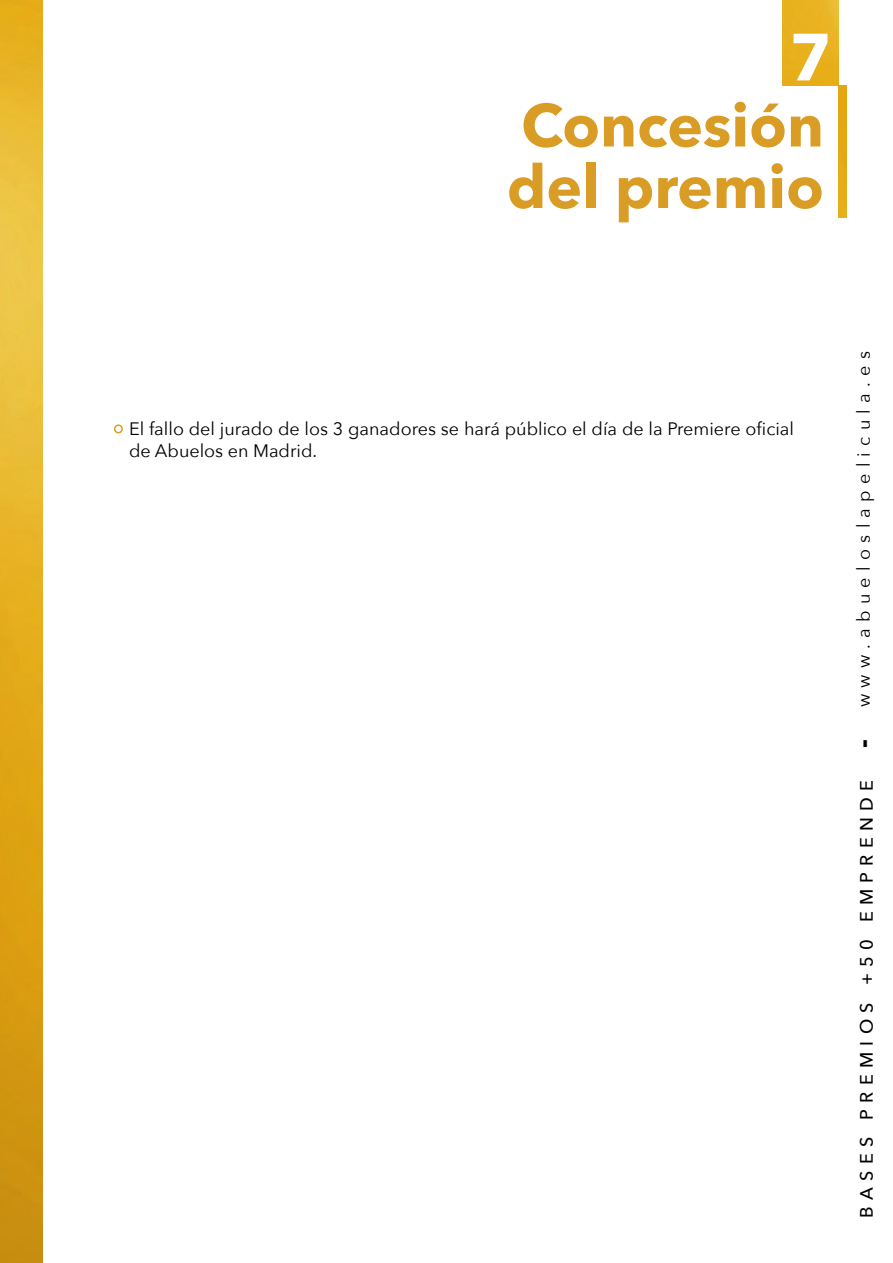
<style>
.page{position:relative;width:893px;height:1263px;background:#fff}
.page>*{position:absolute;margin:0;border:0;box-sizing:border-box;transform-origin:0 0}
.t1{font:700 66px "Avenir Next";color:#fff}
.t2{font:700 60px/61.5px "Avenir Next";color:#d99d25}
.t3{font:18px/21.6px "Avenir Next";color:#000}
.t4{font:18px "Avenir Next";letter-spacing:.35em;color:#000}
.t5{font:500 18px "Avenir Next";letter-spacing:.35em;color:#000}
.s1{font-weight:700;font-size:27px}
</style>
<div class="page">
<img style="left:0;top:0;width:43px;height:1263px">
<img style="left:782px;top:0;width:57px;height:85px">
<img style="left:839px;top:85px;width:7px;height:133px">
<div style="left:114px;top:424px;width:9px;height:9px;border:2px solid #d99d25;border-radius:50%"></div>
<h1 class="t1" style="left:789px;top:0;width:44px">7</h1>
<h2 class="t2" style="left:507px;top:94px;width:319px">Concesión del premio</h2>
<p class="t3" style="left:129px;top:417px;width:666px">El fallo del jurado de los 3 ganadores se hará público el día de la Premiere oficial de Abuelos en Madrid.</p>
<p class="t4" style="left:848px;top:707px;width:358px;rotate:-90deg">www.abueloslapelicula.es</p>
<p class="t5" style="left:851px;top:1217px;width:480px;rotate:-90deg">BASES PREMIOS +50 EMPRENDE <span class="s1">-</span></p>
</div>
